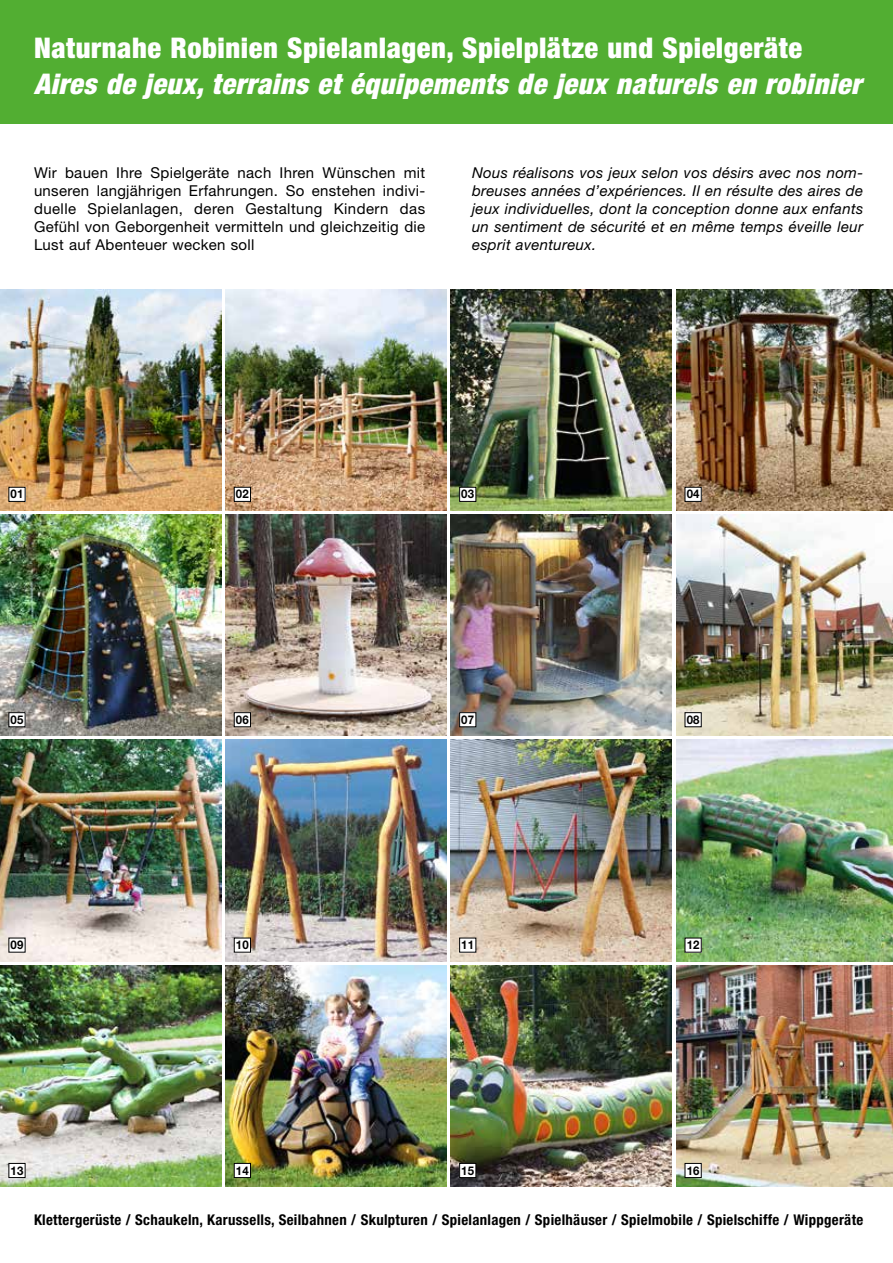
<style>
.page{position:relative;width:893px;height:1263px;background:#fff}
.page>*{position:absolute;margin:0;border:0;box-sizing:border-box;transform-origin:0 0}
.t1{font:italic 900 condensed 28.5px "Helvetica Neue";letter-spacing:.02em;color:#fff}
.t2{font:900 condensed 28.5px "Helvetica Neue";letter-spacing:.02em;color:#fff}
.t3{font:15px/18px "Helvetica Neue";letter-spacing:.02em;color:#000;text-align:justify}
.t4{font:italic 15px/18px "Helvetica Neue";letter-spacing:.02em;color:#000;text-align:justify}
.t5{font:700 condensed 14.85px "Helvetica Neue";letter-spacing:.02em;color:#000}
.t6{font:700 12px "Helvetica Neue";letter-spacing:.02em;color:#000;scale:.95 1}
</style>
<div class="page">
<div style="left:0;top:0;width:893px;height:123px;background:#52ae32"></div>
<img style="left:0;top:289px;width:221px;height:221px">
<div style="left:9px;top:487px;width:16px;height:14px;background:#fff"></div>
<div style="left:9px;top:487px;width:17px;height:15px;border:1px solid #000"></div>
<img style="left:225px;top:289px;width:221px;height:221px">
<div style="left:234px;top:487px;width:16px;height:14px;background:#fff"></div>
<div style="left:234px;top:487px;width:17px;height:15px;border:1px solid #000"></div>
<img style="left:451px;top:289px;width:221px;height:221px">
<div style="left:460px;top:487px;width:16px;height:14px;background:#fff"></div>
<div style="left:459px;top:487px;width:17px;height:15px;border:1px solid #000"></div>
<img style="left:676px;top:289px;width:217px;height:221px">
<div style="left:685px;top:487px;width:16px;height:14px;background:#fff"></div>
<div style="left:685px;top:487px;width:17px;height:15px;border:1px solid #000"></div>
<img style="left:0;top:514px;width:221px;height:222px">
<div style="left:9px;top:713px;width:16px;height:14px;background:#fff"></div>
<div style="left:9px;top:712px;width:17px;height:15px;border:1px solid #000"></div>
<img style="left:225px;top:514px;width:221px;height:222px">
<div style="left:234px;top:713px;width:16px;height:14px;background:#fff"></div>
<div style="left:234px;top:712px;width:17px;height:15px;border:1px solid #000"></div>
<img style="left:451px;top:514px;width:221px;height:222px">
<div style="left:460px;top:713px;width:16px;height:14px;background:#fff"></div>
<div style="left:459px;top:712px;width:17px;height:15px;border:1px solid #000"></div>
<img style="left:676px;top:514px;width:217px;height:222px">
<div style="left:685px;top:713px;width:16px;height:14px;background:#fff"></div>
<div style="left:685px;top:712px;width:17px;height:15px;border:1px solid #000"></div>
<img style="left:0;top:740px;width:221px;height:221px">
<div style="left:9px;top:938px;width:16px;height:14px;background:#fff"></div>
<img style="left:225px;top:740px;width:221px;height:221px">
<div style="left:234px;top:938px;width:16px;height:14px;background:#fff"></div>
<img style="left:451px;top:740px;width:221px;height:221px">
<div style="left:460px;top:938px;width:16px;height:14px;background:#fff"></div>
<img style="left:676px;top:740px;width:217px;height:221px">
<div style="left:685px;top:938px;width:16px;height:14px;background:#fff"></div>
<img style="left:0;top:965px;width:221px;height:221px">
<div style="left:9px;top:1163px;width:16px;height:14px;background:#fff"></div>
<div style="left:9px;top:1163px;width:17px;height:15px;border:1px solid #000"></div>
<img style="left:225px;top:965px;width:221px;height:221px">
<div style="left:234px;top:1163px;width:16px;height:14px;background:#fff"></div>
<div style="left:234px;top:1163px;width:17px;height:15px;border:1px solid #000"></div>
<img style="left:451px;top:965px;width:221px;height:221px">
<div style="left:460px;top:1163px;width:16px;height:14px;background:#fff"></div>
<div style="left:459px;top:1163px;width:17px;height:15px;border:1px solid #000"></div>
<img style="left:676px;top:965px;width:217px;height:221px">
<div style="left:685px;top:1163px;width:16px;height:14px;background:#fff"></div>
<div style="left:685px;top:1163px;width:17px;height:15px;border:1px solid #000"></div>
<h1 class="t2" style="left:34px;top:31px;width:770px">Naturnahe Robinien Spielanlagen, Spielplätze und Spielgeräte</h1>
<h1 class="t1" style="left:34px;top:67px;width:829px">Aires de jeux, terrains et équipements de jeux naturels en robinier</h1>
<p class="t3" style="left:34px;top:163px;width:393px">Wir bauen Ihre Spielgeräte nach Ihren Wünschen mit unseren langjährigen Erfahrungen. So enstehen indivi&shy;duelle Spielanlagen, deren Gestaltung Kindern das Gefühl von Geborgenheit vermitteln und gleichzeitig die Lust auf Abenteuer wecken soll</p>
<p class="t4" style="left:472px;top:163px;width:393px">Nous réalisons vos jeux selon vos désirs avec nos nom&shy;breuses années d’expériences. Il en résulte des aires de jeux individuelles, dont la conception donne aux enfants un sentiment de sécurité et en même temps éveille leur esprit aventureux.</p>
<p class="t6" style="left:11px;top:487px;width:15px">01</p>
<p class="t6" style="left:236px;top:487px;width:15px">02</p>
<p class="t6" style="left:461px;top:487px;width:15px">03</p>
<p class="t6" style="left:687px;top:487px;width:15px">04</p>
<p class="t6" style="left:11px;top:712px;width:15px">05</p>
<p class="t6" style="left:236px;top:712px;width:15px">06</p>
<p class="t6" style="left:461px;top:712px;width:15px">07</p>
<p class="t6" style="left:687px;top:712px;width:15px">08</p>
<p class="t6" style="left:11px;top:937px;width:15px">09</p>
<p class="t6" style="left:236px;top:937px;width:15px">10</p>
<p class="t6" style="left:461px;top:937px;width:15px">11</p>
<p class="t6" style="left:687px;top:937px;width:15px">12</p>
<p class="t6" style="left:11px;top:1163px;width:15px">13</p>
<p class="t6" style="left:236px;top:1163px;width:15px">14</p>
<p class="t6" style="left:461px;top:1163px;width:15px">15</p>
<p class="t6" style="left:687px;top:1163px;width:15px">16</p>
<p class="t5" style="left:34px;top:1211px;width:831px">Klettergerüste / Schaukeln, Karussells, Seilbahnen / Skulpturen / Spielanlagen / Spielhäuser / Spielmobile / Spielschiffe / Wippgeräte</p>
</div>
